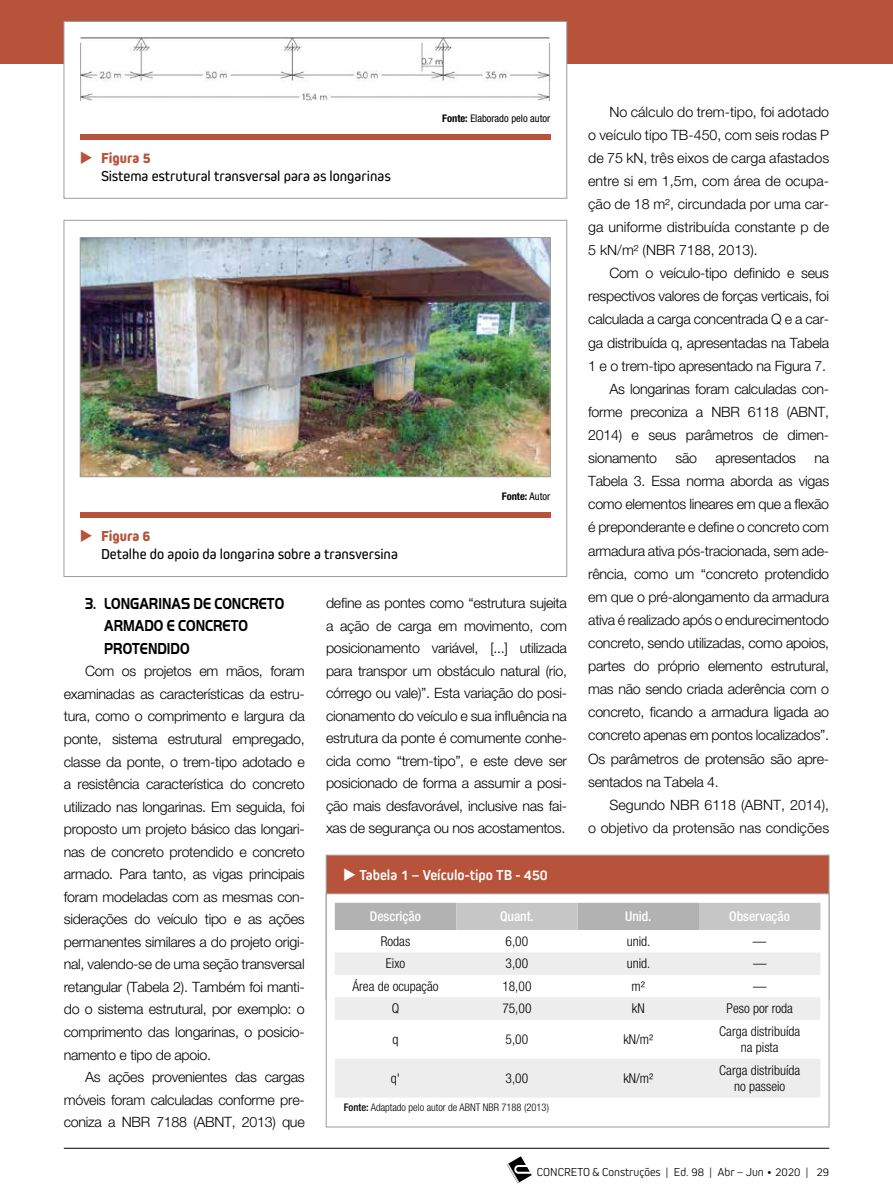
<style>
.page{position:relative;width:893px;height:1191px;background:#fff}
.page>*{position:absolute;margin:0;border:0;box-sizing:border-box;transform-origin:0 0}
.t1{font:700 16.5px/22.5px "Handel Got D";color:#000;scale:.8 1}
.t2{font:15px/18px "Kiro";color:#000}
.t3{font:700 15px "Kiro";color:#fff}
.t4{font:300 14.25px/22.5px "Helvetica Neue LT Std";letter-spacing:-.02em;color:#000;text-align:justify}
.t5{font:300 14.25px/23.1px "Helvetica Neue LT Std";color:#000;text-align:right}
.t6{font:300 condensed 13.5px/16.5px "Helvetica Neue LT Std";color:#000;text-align:center}
.t7{font:500 condensed 13.5px "Helvetica Neue LT Std";color:#fff}
.t8{font:300 12px "Kiro";color:#000}
.t9{font:300 condensed 10.5px "Helvetica Neue LT Std";color:#000}
.t10{font:condensed 10.5px "Helvetica Neue LT Std";color:#000}
.t11{font:700 condensed 10.5px "Helvetica Neue LT Std";color:#000}
.s1{font-weight:700}
.s2{color:#b6533a}
.s3{font-weight:800;color:#b6533a}
.s4{font-weight:400}
.s5{font-weight:500}
</style>
<div class="page">
<svg style="left:507px;top:1156px;width:25px;height:27px"></svg>
<hr style="left:64px;top:1148px;width:765px;height:1px;background:#000">
<div style="left:0;top:0;width:893px;height:64px;background:#b6533a"></div>
<div style="left:64px;top:21px;width:503px;height:177px;background:#fff;border:1px solid #9d9d9c"></div>
<div style="left:80px;top:134px;width:471px;height:5px;background:#b6533a"></div>
<img style="left:80px;top:38px;width:470px;height:63px">
<div style="left:64px;top:220px;width:503px;height:356px;background:#fff;border:1px solid #9d9d9c"></div>
<div style="left:80px;top:512px;width:471px;height:6px;background:#b6533a"></div>
<img style="left:82px;top:239px;width:467px;height:236px">
<div style="left:80px;top:237px;width:471px;height:240px;border:1px solid #9d9d9c"></div>
<div style="left:326px;top:855px;width:503px;height:144px;background:#b6533a;border:1px solid #9d9d9c"></div>
<div style="left:326px;top:893px;width:503px;height:234px;background:#fff;border:1px solid #9d9d9c"></div>
<svg style="left:335px;top:902px;width:485px;height:28px;background:#bebebe"></svg>
<svg style="left:335px;top:1097px;width:485px;height:1px"></svg>
<svg style="left:335px;top:952px;width:485px;height:145px;fill:#ededed"></svg>
<p class="t4" style="left:588px;top:100px;width:242px;line-height:23.1px;text-indent:21px">No cálculo do trem-tipo, foi adotado o veículo tipo TB-450, com seis rodas P de 75 kN, três eixos de carga afastados entre si em 1,5m, com área de ocupa&shy;ção de 18 m², circundada por uma car&shy;ga uniforme distribuída constante p de 5 kN/m² (NBR 7188, 2013).</p>
<p class="t4" style="left:609px;top:262px;width:221px">Com o veículo-tipo definido e seus</p>
<p class="t4" style="left:588px;top:285px;width:242px">respectivos valores de forças verticais, foi</p>
<p class="t4" style="left:588px;top:308px;width:242px">calculada a carga concentrada Q e a car-</p>
<p class="t4" style="left:588px;top:331px;width:242px">ga distribuída q, apresentadas na Tabela</p>
<p class="t4" style="left:588px;top:354px;width:239px">1 e o trem-tipo apresentado na Figura 7.</p>
<p class="t4" style="left:609px;top:377px;width:221px">As longarinas foram calculadas con-</p>
<p class="t4" style="left:588px;top:400px;width:242px">forme preconiza a NBR 6118 (ABNT,</p>
<p class="t4" style="left:588px;top:423px;width:242px">2014) e seus parâmetros de dimen-</p>
<p class="t4" style="left:588px;top:446px;width:70px">sionamento</p>
<p class="t4" style="left:675px;top:446px;width:23px">são</p>
<p class="t4" style="left:715px;top:446px;width:82px">apresentados</p>
<p class="t10" style="left:442px;top:112px;width:110px"><span class="s1">Fonte:</span> Elaborado pelo autor</p>
<p class="t2" style="left:101px;top:149px;width:291px;text-indent:-21px"><span class="s2">◆</span> <span class="s3">Figura 5<br></span>Sistema estrutural transversal para as longarinas</p>
<p class="t4" style="left:588px;top:446px;width:242px;line-height:23.1px;text-indent:226px">na Tabela 3. Essa norma aborda as vigas como elementos lineares em que a flexão é preponderante e define o concreto com armadura ativa pós-tracionada, sem ade&shy;rência, como um “concreto protendido em que o pré-alongamento da armadura ativa é realizado após o endurecimentodo concreto, sendo utilizadas, como apoios, partes do próprio elemento estrutural, mas não sendo criada aderência com o concreto, ficando a armadura ligada ao concreto apenas em pontos localizados”.<br>Os parâmetros de protensão são apre&shy;sentados na Tabela 4.</p>
<p class="t5" style="left:588px;top:793px;width:242px">Segundo NBR 6118 (ABNT, 2014),<br>o objetivo da protensão nas condições</p>
<p class="t11" style="left:502px;top:490px;width:50px">Fonte: <span class="s4">Autor</span></p>
<p class="t2" style="left:101px;top:527px;width:298px;text-indent:-21px"><span class="s2">◆</span> <span class="s3">Figura 6<br></span>Detalhe do apoio da longarina sobre a transversina</p>
<p class="t1" style="left:104px;top:592px;width:227px;text-indent:-19px">3. LONGARINAS DE CONCRETO<br>ARMADO E CONCRETO<br>PROTENDIDO</p>
<p class="t4" style="left:64px;top:660px;width:242px;text-indent:21px">Com os projetos em mãos, foram examinadas as características da estru&shy;tura, como o comprimento e largura da ponte, sistema estrutural empregado, classe da ponte, o trem-tipo adotado e a resistência característica do concreto utilizado nas longarinas. Em seguida, foi proposto um projeto básico das longari&shy;nas de concreto protendido e concreto armado. Para tanto, as vigas principais foram modeladas com as mesmas con&shy;siderações do veículo tipo e as ações permanentes similares a do projeto origi&shy;nal, valendo-se de uma seção transversal retangular (Tabela 2). Também foi manti&shy;do o sistema estrutural, por exemplo: o comprimento das longarinas, o posicio&shy;namento e tipo de apoio.</p>
<p class="t4" style="left:64px;top:1065px;width:242px;text-indent:21px">As ações provenientes das cargas móveis foram calculadas conforme pre&shy;coniza a NBR 7188 (ABNT, 2013) que</p>
<p class="t4" style="left:326px;top:591px;width:242px">define as pontes como “estrutura sujeita a ação de carga em movimento, com posicionamento variável, [...] utilizada para transpor um obstáculo natural (rio, córrego ou vale)”. Esta variação do posi&shy;cionamento do veículo e sua influência na estrutura da ponte é comumente conhe&shy;cida como “trem-tipo”, e este deve ser posicionado de forma a assumir a posi&shy;ção mais desfavorável, inclusive nas fai&shy;xas de segurança ou nos acostamentos.</p>
<p class="t3" style="left:343px;top:866px;width:206px">◆ Tabela 1 – Veículo-tipo TB - 450</p>
<p class="t7" style="left:370px;top:908px;width:53px">Descrição</p>
<p class="t7" style="left:500px;top:908px;width:35px">Quant.</p>
<p class="t7" style="left:625px;top:908px;width:28px">Unid.</p>
<p class="t7" style="left:729px;top:908px;width:62px">Observação</p>
<p class="t6" style="left:381px;top:933px;width:31px">Rodas</p>
<p class="t6" style="left:506px;top:933px;width:24px">6,00</p>
<p class="t6" style="left:627px;top:933px;width:25px">unid.</p>
<p class="t6" style="left:753px;top:933px;width:15px">—</p>
<p class="t6" style="left:386px;top:955px;width:21px">Eixo</p>
<p class="t6" style="left:506px;top:955px;width:24px">3,00</p>
<p class="t6" style="left:627px;top:955px;width:25px">unid.</p>
<p class="t6" style="left:753px;top:955px;width:15px">—</p>
<p class="t6" style="left:352px;top:977px;width:88px">Área de ocupação</p>
<p class="t6" style="left:502px;top:977px;width:31px">18,00</p>
<p class="t6" style="left:632px;top:977px;width:15px">m²</p>
<p class="t6" style="left:753px;top:977px;width:15px">—</p>
<p class="t6" style="left:392px;top:1000px;width:9px">Q</p>
<p class="t6" style="left:502px;top:1000px;width:31px">75,00</p>
<p class="t6" style="left:632px;top:1000px;width:14px">kN</p>
<p class="t6" style="left:726px;top:1000px;width:68px">Peso por roda</p>
<p class="t6" style="left:393px;top:1031px;width:7px">q</p>
<p class="t6" style="left:506px;top:1031px;width:24px">5,00</p>
<p class="t6" style="left:623px;top:1031px;width:31px">kN/m²</p>
<p class="t6" style="left:719px;top:1022px;width:82px">Carga distribuída na pista</p>
<p class="t6" style="left:391px;top:1069px;width:11px">q'</p>
<p class="t6" style="left:506px;top:1069px;width:24px">3,00</p>
<p class="t6" style="left:623px;top:1069px;width:31px">kN/m²</p>
<p class="t6" style="left:719px;top:1061px;width:82px">Carga distribuída no passeio</p>
<p class="t9" style="left:344px;top:1101px;width:207px"><span class="s5">Fonte:</span> Adaptado pelo autor de ABNT NBR 7188 (2013)</p>
<p class="t8" style="left:537px;top:1164px;width:294px">CONCRETO &amp; Construções | Ed. 98 | Abr – Jun • 2020 | 29</p>
</div>
